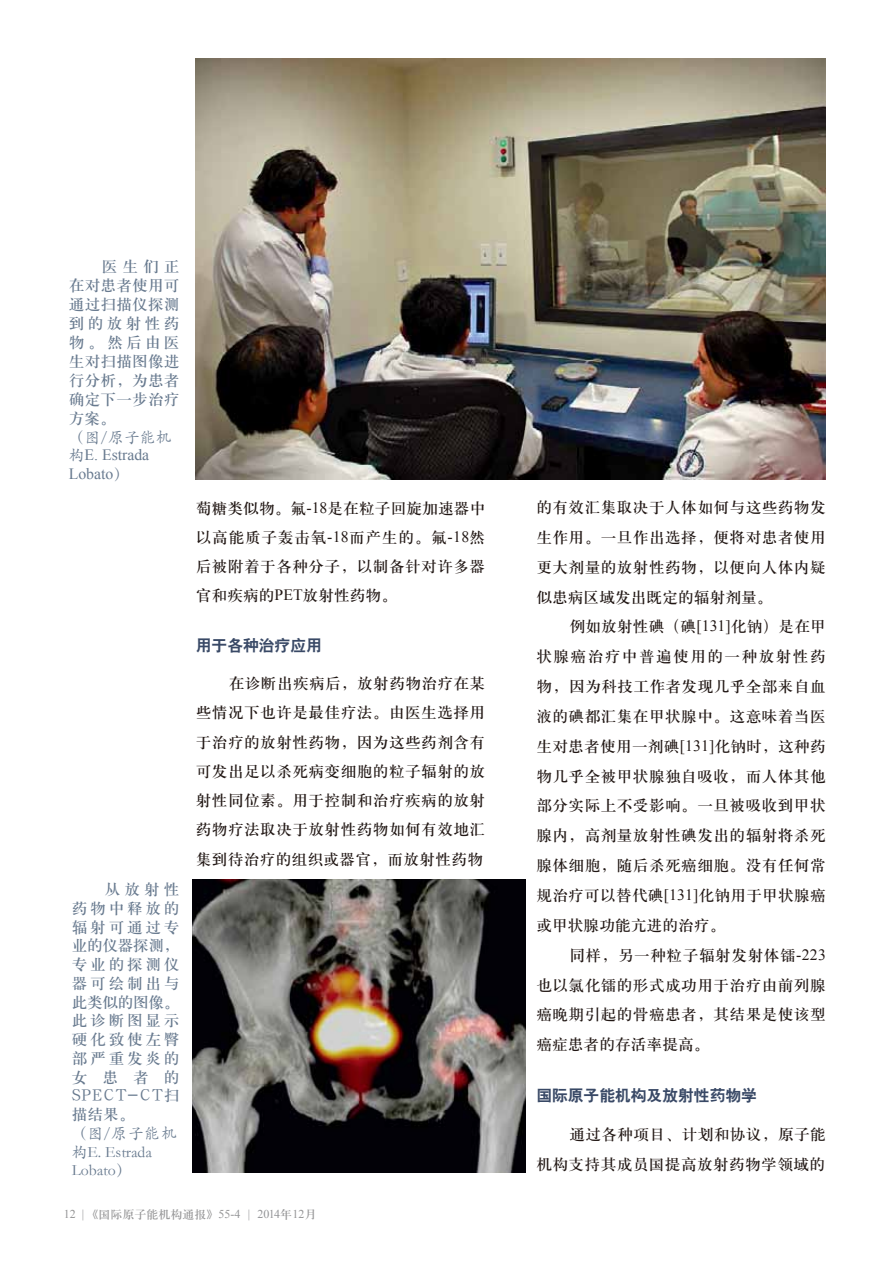
<style>
.page{position:relative;width:893px;height:1263px;background:#fff}
.page>*{position:absolute;margin:0;border:0;box-sizing:border-box;transform-origin:0 0}
.t1{font:15.75px/29.8px "H Ya 3 gj";letter-spacing:.02em;color:#221815;text-align:justify}
.t2{font:15.75px/18.8px "H Ya 3 gj";letter-spacing:.065em;color:#687a8f;text-align:justify}
.t3{font:15.75px/18.8px "ST Kaiti";color:#687a8f}
.t4{font:15.75px "H Yb 2 gj";color:#394966}
.t5{font:15.75px/18.9px "Times New Roman";color:#687a8f}
.t6{font:12px "H Ya 3 gj";color:#949495}
.s1{font-family:"ST Kaiti"}
.s2{font-family:"Times New Roman"}
.s3{font-family:"Times New Roman";color:#939497}
</style>
<div class="page">
<img style="left:196px;top:58px;width:629px;height:421px">
<img style="left:193px;top:879px;width:332px;height:293px">
<p class="t2" style="left:69px;top:257px;width:112px;text-indent:33px">医生们正在对患者使用可通过扫描仪探测到的放射性药物。然后由医生对扫描图像进行分析，为患者确定下一步治疗方案。</p>
<p class="t3" style="left:69px;top:427px;width:104px">（图/原子能机</p>
<p class="t5" style="left:69px;top:445px;width:82px"><span class="s1">构</span>E. Estrada<br>Lobato<span class="s1">）</span></p>
<p class="t2" style="left:72px;top:880px;width:109px;text-indent:33px">从放射性药物中释放的辐射可通过专业的仪器探测，专业的探测仪器可绘制出与此类似的图像。此诊断图显示硬化致使左臀部严重发炎的女患者的SPECT-CT扫描结果。</p>
<p class="t3" style="left:72px;top:1123px;width:106px">（图/原子能机构E. Estrada<br>Lobato）</p>
<p class="t1" style="left:196px;top:493px;width:291px;line-height:29.2px">萄糖类似物。氟<span class="s2">-18</span>是在粒子回旋加速器中以高能质子轰击氧<span class="s2">-18</span>而产生的。氟<span class="s2">-18</span>然后被附着于各种分子，以制备针对许多器官和疾病的<span class="s2">PET</span>放射性药物。</p>
<p class="t4" style="left:196px;top:637px;width:127px">用于各种治疗应用</p>
<p class="t1" style="left:196px;top:669px;width:291px;line-height:29.2px;text-indent:33px">在诊断出疾病后，放射药物治疗在某些情况下也许是最佳疗法。由医生选择用于治疗的放射性药物，因为这些药剂含有可发出足以杀死病变细胞的粒子辐射的放射性同位素。用于控制和治疗疾病的放射药物疗法取决于放射性药物如何有效地汇集到待治疗的组织或器官，而放射性药物</p>
<p class="t6" style="left:64px;top:1209px;width:254px"><span class="s2">12 |</span> 《国际原子能机构通报》<span class="s2">55-</span><span class="s3">4 | 2014</span>年<span class="s2">12</span>月</p>
<p class="t1" style="left:536px;top:492px;width:291px">的有效汇集取决于人体如何与这些药物发生作用。一旦作出选择，便将对患者使用更大剂量的放射性药物，以便向人体内疑似患病区域发出既定的辐射剂量。</p>
<p class="t1" style="left:536px;top:612px;width:291px;text-indent:33px">例如放射性碘（碘<span class="s2">[131]</span>化钠）是在甲状腺癌治疗中普遍使用的一种放射性药物，因为科技工作者发现几乎全部来自血液的碘都汇集在甲状腺中。这意味着当医生对患者使用一剂碘<span class="s2">[131]</span>化钠时，这种药物几乎全被甲状腺独自吸收，而人体其他部分实际上不受影响。一旦被吸收到甲状腺内，高剂量放射性碘发出的辐射将杀死腺体细胞，随后杀死癌细胞。没有任何常规治疗可以替代碘<span class="s2">[131]</span>化钠用于甲状腺癌或甲状腺功能亢进的治疗。</p>
<p class="t1" style="left:536px;top:940px;width:291px;text-indent:33px">同样，另一种粒子辐射发射体镭<span class="s2">-223</span>也以氯化镭的形式成功用于治疗由前列腺癌晚期引起的骨癌患者，其结果是使该型癌症患者的存活率提高。</p>
<p class="t4" style="left:536px;top:1087px;width:222px">国际原子能机构及放射性药物学</p>
<p class="t1" style="left:536px;top:1119px;width:291px;text-align:right">通过各种项目、计划和协议，原子能<br>机构支持其成员国提高放射药物学领域的</p>
</div>
